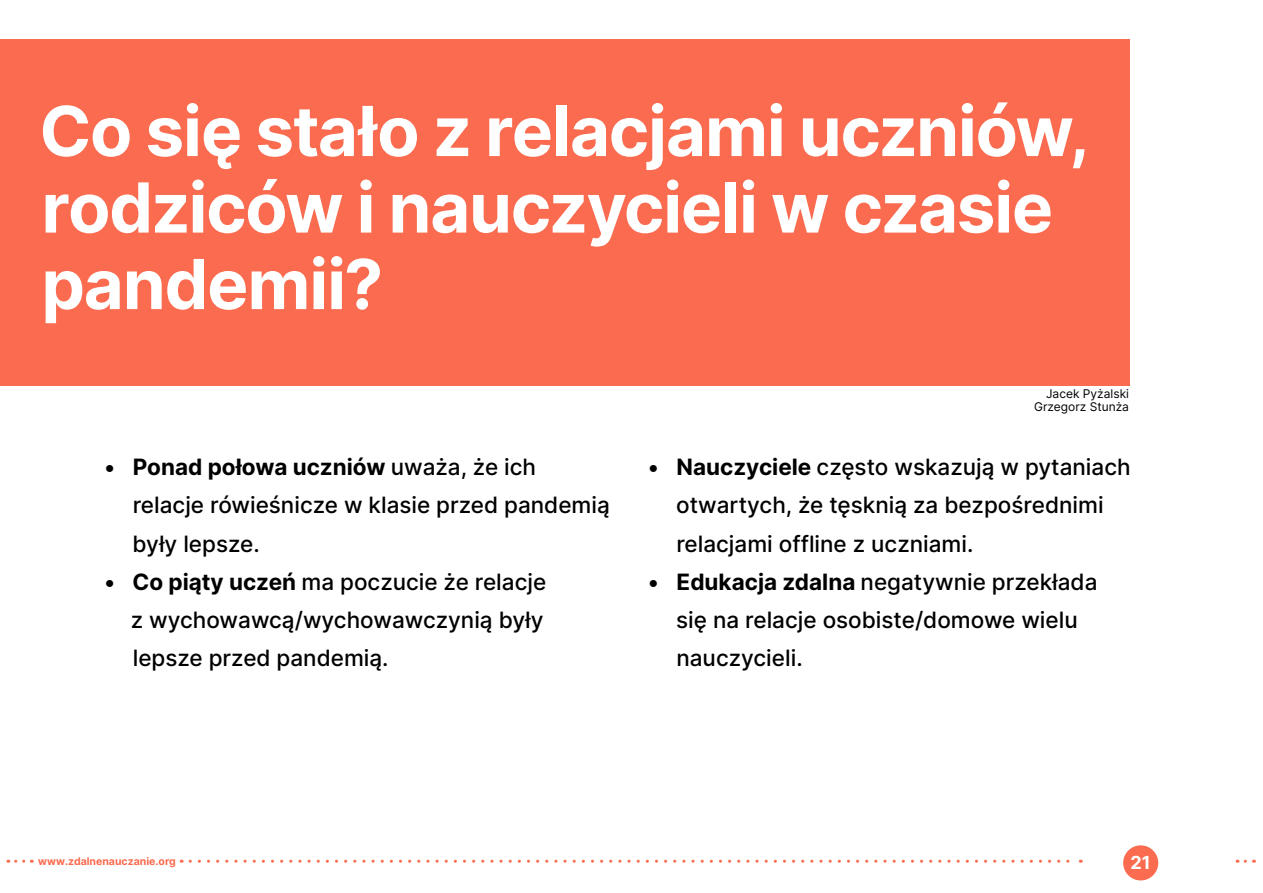
<style>
.page{position:relative;width:1263px;height:893px;background:#fff}
.page>*{position:absolute;margin:0;border:0;box-sizing:border-box;transform-origin:0 0}
.t1{font:700 69px/76.5px "Inter";letter-spacing:-.015em;color:#fff}
.t2{font:500 22.5px/38.2px "Inter";color:#000}
.t3{font:700 18px "Inter";color:#fff}
.t4{font:12px/12.8px "Inter";color:#000;text-align:right}
.t5{font:700 10.5px "Inter";color:#fa6b4f}
.s1{font-weight:700}
</style>
<div class="page">
<svg style="left:16px;top:860px;width:16px;height:3px"></svg>
<svg style="left:1245px;top:860px;width:9px;height:3px"></svg>
<svg style="left:190px;top:860px;width:891px;height:3px"></svg>
<div style="left:0;top:39px;width:1129px;height:347px;background:#fa6b4f"></div>
<div style="left:1123px;top:845px;width:35px;height:35px;background:#fa6b4f;border-radius:50%"></div>
<h1 class="t1" style="left:39px;top:91px;width:1052px">Co się stało z relacjami uczniów, rodziców i nauczycieli w czasie pandemii?</h1>
<p class="t2" style="left:133px;top:447px;width:479px;text-indent:-29px">• <span class="s1">Ponad połowa uczniów</span> uważa, że ich relacje rówieśnicze w klasie przed pandemią były lepsze.</p>
<p class="t2" style="left:131px;top:562px;width:417px;text-indent:-27px">• <span class="s1">Co piąty uczeń</span> ma poczucie że relacje z wychowawcą/wychowawczynią były lepsze przed pandemią.</p>
<p class="t4" style="left:1034px;top:387px;width:96px">Jacek Pyżalski<br>Grzegorz Stunża</p>
<p class="t2" style="left:676px;top:447px;width:456px;text-indent:-29px">• <span class="s1">Nauczyciele</span> często wskazują w pytaniach otwartych, że tęsknią za bezpośrednimi relacjami offline z uczniami.</p>
<p class="t2" style="left:676px;top:562px;width:423px;text-indent:-29px">• <span class="s1">Edukacja zdalna</span> negatywnie przekłada się na relacje osobiste/domowe wielu nauczycieli.</p>
<p class="t5" style="left:38px;top:853px;width:139px">www.zdalnenauczanie.org</p>
<p class="t3" style="left:1131px;top:849px;width:22px">21</p>
</div>
